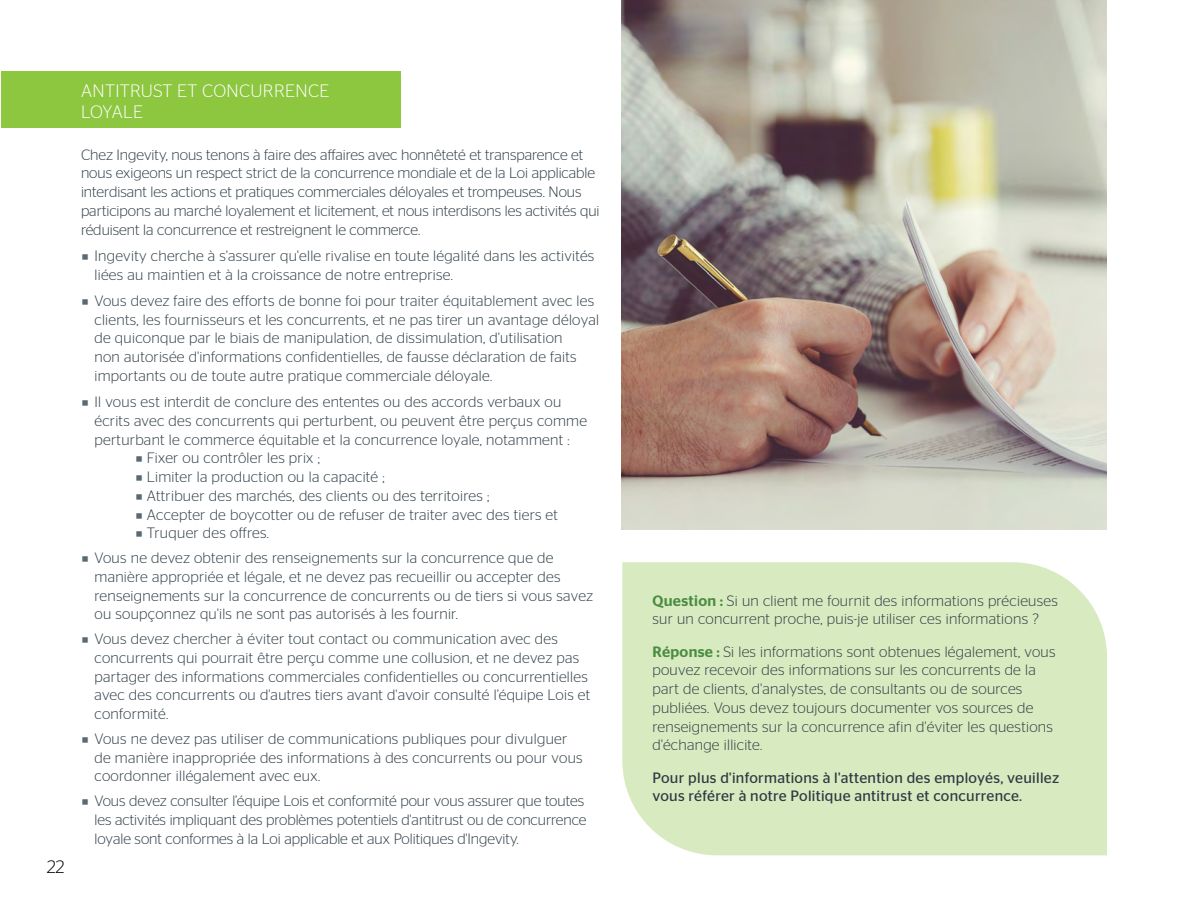
<style>
.page{position:relative;width:1188px;height:918px;background:#fff}
.page>*{position:absolute;margin:0;border:0;box-sizing:border-box;transform-origin:0 0}
.t1{font:300 18px/21.6px "Stag Sans";letter-spacing:.02em;color:#fff}
.t2{font:300 18px "Stag Sans";color:#000}
.t3{font:300 15px/18.8px "Stag Sans";letter-spacing:.02em;color:#2b3a42}
.t4{font:300 15px/18.8px "Stag Sans";color:#2b3a42}
.t5{font:15px/18.8px "Stag Sans";letter-spacing:.02em;color:#2b3a42}
.s1{font-family:"Letter Gothic Std";font-weight:400;font-size:13.5px;color:#586a74}
.s2{font-weight:500;color:#498c40}
</style>
<div class="page">
<div style="left:1px;top:72px;width:400px;height:56px;background:#8dc63f"></div>
<div style="left:622px;top:562px;width:485px;height:293px;background:#d8eac0"></div>
<img style="left:621px;top:0;width:485px;height:529px">
<p class="t2" style="left:47px;top:857px;width:19px">22</p>
<p class="t1" style="left:81px;top:80px;width:250px">ANTITRUST ET CONCURRENCE<br>LOYALE</p>
<p class="t4" style="left:81px;top:145px;width:520px">Chez Ingevity, nous tenons à faire des affaires avec honnêteté et transparence et nous exigeons un respect strict de la concurrence mondiale et de la Loi applicable interdisant les actions et pratiques commerciales déloyales et trompeuses. Nous participons au marché loyalement et licitement, et nous interdisons les activités qui réduisent la concurrence et restreignent le commerce.</p>
<p class="t3" style="left:94px;top:246px;width:501px;text-indent:-14px"><span class="s1">■</span> Ingevity cherche à s'assurer qu'elle rivalise en toute légalité dans les activités liées au maintien et à la croissance de notre entreprise.</p>
<p class="t3" style="left:94px;top:291px;width:506px;text-indent:-14px"><span class="s1">■</span> Vous devez faire des efforts de bonne foi pour traiter équitablement avec les clients, les fournisseurs et les concurrents, et ne pas tirer un avantage déloyal de quiconque par le biais de manipulation, de dissimulation, d'utilisation<br>non autorisée d'informations confidentielles, de fausse déclaration de faits importants ou de toute autre pratique commerciale déloyale.</p>
<p class="t3" style="left:94px;top:392px;width:494px;text-indent:-14px"><span class="s1">■</span> Il vous est interdit de conclure des ententes ou des accords verbaux ou écrits avec des concurrents qui perturbent, ou peuvent être perçus comme perturbant le commerce équitable et la concurrence loyale, notamment :</p>
<p class="t3" style="left:135px;top:448px;width:186px"><span class="s1">■</span> Fixer ou contrôler les prix ;</p>
<p class="t3" style="left:135px;top:467px;width:251px"><span class="s1">■</span> Limiter la production ou la capacité ;</p>
<p class="t3" style="left:135px;top:486px;width:356px"><span class="s1">■</span> Attribuer des marchés, des clients ou des territoires ;</p>
<p class="t3" style="left:135px;top:505px;width:425px"><span class="s1">■</span> Accepter de boycotter ou de refuser de traiter avec des tiers et</p>
<p class="t3" style="left:135px;top:523px;width:136px"><span class="s1">■</span> Truquer des offres.</p>
<p class="t3" style="left:94px;top:548px;width:500px;text-indent:-14px"><span class="s1">■</span> Vous ne devez obtenir des renseignements sur la concurrence que de manière appropriée et légale, et ne devez pas recueillir ou accepter des renseignements sur la concurrence de concurrents ou de tiers si vous savez ou soupçonnez qu'ils ne sont pas autorisés à les fournir.</p>
<p class="t3" style="left:94px;top:629px;width:497px;text-indent:-14px"><span class="s1">■</span> Vous devez chercher à éviter tout contact ou communication avec des concurrents qui pourrait être perçu comme une collusion, et ne devez pas partager des informations commerciales confidentielles ou concurrentielles avec des concurrents ou d'autres tiers avant d'avoir consulté l’équipe Lois et conformité.</p>
<p class="t3" style="left:94px;top:729px;width:490px;text-indent:-14px"><span class="s1">■</span> Vous ne devez pas utiliser de communications publiques pour divulguer de manière inappropriée des informations à des concurrents ou pour vous coordonner illégalement avec eux.</p>
<p class="t4" style="left:94px;top:791px;width:494px;text-indent:-14px"><span class="s1">■</span> Vous devez consulter l’équipe Lois et conformité pour vous assurer que toutes les activités impliquant des problèmes potentiels d'antitrust ou de concurrence loyale sont conformes à la Loi applicable et aux Politiques d'Ingevity.</p>
<p class="t3" style="left:652px;top:591px;width:407px"><span class="s2">Question :</span> Si un client me fournit des informations précieuses sur un concurrent proche, puis-je utiliser ces informations ?</p>
<p class="t3" style="left:652px;top:642px;width:405px"><span class="s2">Réponse :</span> Si les informations sont obtenues légalement, vous pouvez recevoir des informations sur les concurrents de la part de clients, d'analystes, de consultants ou de sources publiées. Vous devez toujours documenter vos sources de renseignements sur la concurrence afin d'éviter les questions d'échange illicite.</p>
<p class="t5" style="left:652px;top:768px;width:408px">Pour plus d'informations à l'attention des employés, veuillez vous référer à notre Politique antitrust et concurrence.</p>
</div>
